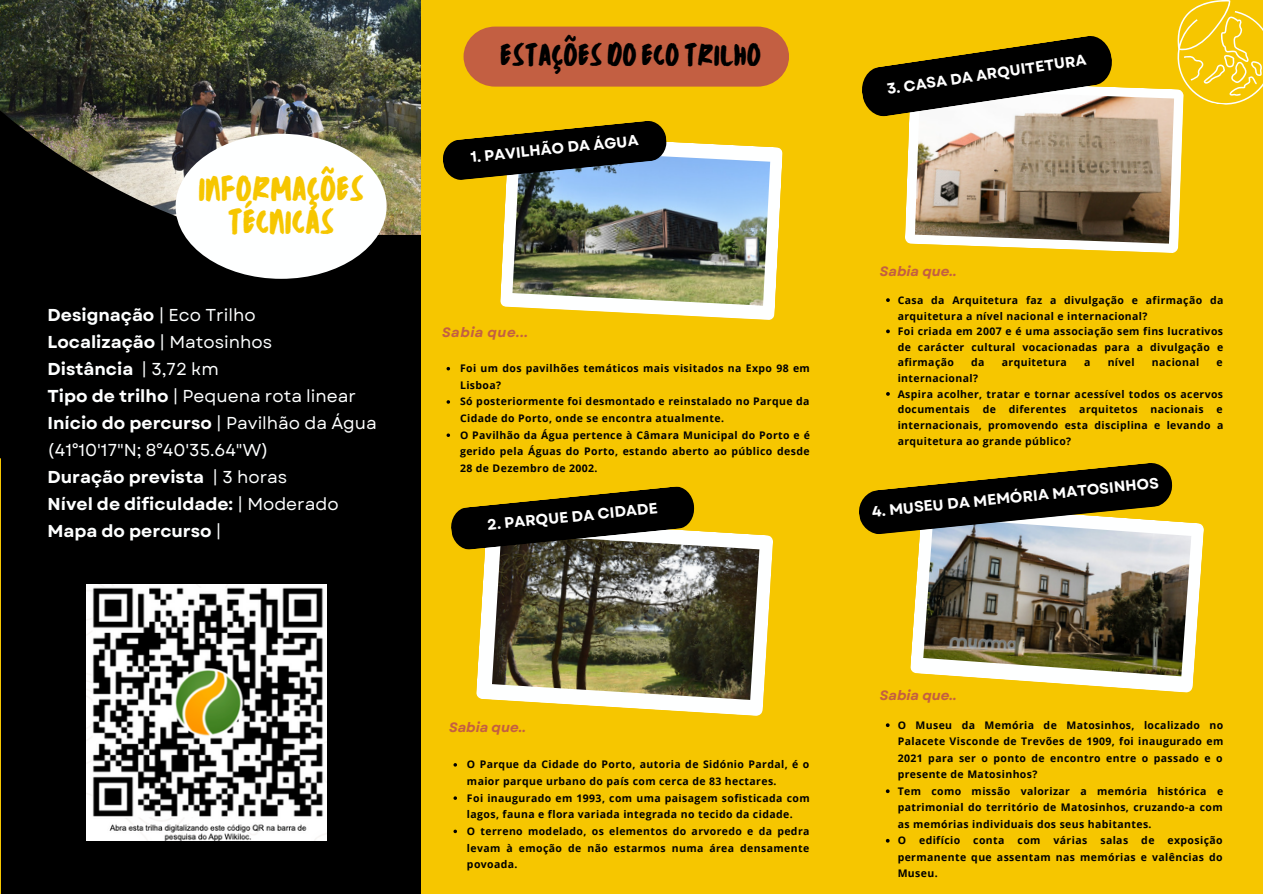
<style>
.page{position:relative;width:1263px;height:894px;background:#fff}
.page>*{position:absolute;margin:0;border:0;box-sizing:border-box;transform-origin:0 0}
.t1{font:33.6px/32.5px "TC October Regular";color:#f6c600;text-align:center}
.t2{font:30px "TC October Regular";color:#000}
.t3{font:700 17.25px "Garet";color:#feffff}
.t4{font:17.25px/27px "Garet";color:#feffff}
.t5{font:700 15px "Garet";color:#fff}
.t6{font:italic 700 13.5px "Garet";color:#c35f42}
.t7{font:italic 700 13.5px "Garet";letter-spacing:.035em;color:#c35f42}
.t8{font:700 10.5px/16.6px "Open Sans";letter-spacing:.035em;color:#000;text-align:justify}
.s1{font-weight:400}
.s2{font-weight:700}
</style>
<div class="page">
<div style="left:0;top:0;width:1263px;height:893px;background:#f6c600"></div>
<div style="left:1px;top:0;width:438px;height:893px;background:#000"></div>
<img style="left:0;top:0;width:421px;height:63px">
<svg style="left:0;top:63px;width:421px;height:396px"></svg>
<div style="left:421px;top:0;width:267px;height:893px;background:#f6c600"></div>
<div style="left:464px;top:27px;width:325px;height:60px;background:#c35f42"></div>
<svg style="left:500px;top:142px;width:283px;height:178px;fill:#feffff"></svg>
<img style="left:512px;top:149px;width:258px;height:156px">
<svg style="left:453px;top:763px;width:4px;height:3px"></svg>
<svg style="left:443px;top:121px;width:224px;height:60px"></svg>
<svg style="left:476px;top:531px;width:297px;height:184px;fill:#feffff"></svg>
<img style="left:492px;top:533px;width:267px;height:166px">
<svg style="left:451px;top:486px;width:244px;height:64px"></svg>
<svg style="left:905px;top:87px;width:278px;height:166px;fill:#feffff"></svg>
<img style="left:915px;top:89px;width:259px;height:154px">
<svg style="left:886px;top:838px;width:4px;height:4px"></svg>
<svg style="left:862px;top:36px;width:252px;height:82px"></svg>
<svg style="left:910px;top:523px;width:294px;height:169px"></svg>
<img style="left:923px;top:521px;width:268px;height:155px">
<svg style="left:859px;top:463px;width:314px;height:72px"></svg>
<div style="left:176px;top:134px;width:211px;height:145px;background:#feffff;border-radius:50%"></div>
<svg style="left:1168px;top:0;width:95px;height:110px"></svg>
<img style="left:87px;top:584px;width:239px;height:256px">
<svg style="left:447px;top:433px;width:3px;height:4px"></svg>
<svg style="left:886px;top:298px;width:4px;height:4px"></svg>
<svg style="left:886px;top:329px;width:4px;height:4px"></svg>
<svg style="left:886px;top:392px;width:4px;height:3px"></svg>
<p class="t1" style="left:198px;top:172px;width:167px">INFORMAÇÕES<br>TÉCNICAS</p>
<p class="t3" style="left:48px;top:302px;width:210px">Designação <span class="s1">| Eco Trilho</span></p>
<p class="t3" style="left:48px;top:329px;width:226px">Localização <span class="s1">| Matosinhos</span></p>
<p class="t3" style="left:48px;top:356px;width:173px">Distância <span class="s1">| 3,72 km</span></p>
<p class="t4" style="left:48px;top:382px;width:310px"><span class="s2">Tipo de trilho</span> | Pequena rota linear</p>
<p class="t4" style="left:48px;top:409px;width:331px"><span class="s2">Início do percurso</span> | Pavilhão da Água (41°10'17"N; 8°40'35.64"W)</p>
<p class="t3" style="left:48px;top:464px;width:241px">Duração prevista <span class="s1">| 3 horas</span></p>
<p class="t3" style="left:48px;top:491px;width:293px">Nível de dificuldade: <span class="s1">| Moderado</span></p>
<p class="t3" style="left:48px;top:518px;width:175px">Mapa do percurso <span class="s1">|</span></p>
<p class="t2" style="left:500px;top:32px;width:263px">ESTAÇÕES DO ECO TRILHO</p>
<p class="t5" style="left:469px;top:146px;width:170px;rotate:-6deg">1. PAVILHÃO DA ÁGUA</p>
<p class="t7" style="left:442px;top:322px;width:87px">Sabia que...</p>
<p class="t8" style="left:460px;top:359px;width:351px">Foi um dos pavilhões temáticos mais visitados na Expo 98 em<br>Lisboa?</p>
<p class="t8" style="left:460px;top:393px;width:351px">Só posteriormente foi desmontado e reinstalado no Parque da<br>Cidade do Porto, onde se encontra atualmente.</p>
<p class="t8" style="left:460px;top:426px;width:351px">O Pavilhão da Água pertence à Câmara Municipal do Porto e é gerido pela Águas do Porto, estando aberto ao público desde 28 de Dezembro de 2002.</p>
<p class="t5" style="left:486px;top:514px;width:173px;rotate:-6deg">2. PARQUE DA CIDADE</p>
<p class="t5" style="left:885px;top:77px;width:203px;rotate:-8deg">3. CASA DA ARQUITETURA</p>
<p class="t6" style="left:880px;top:262px;width:78px">Sabia que..</p>
<p class="t8" style="left:898px;top:292px;width:327px;line-height:15.6px">Casa da Arquitetura faz a divulgação e afirmação da arquitetura a nível nacional e internacional?</p>
<p class="t8" style="left:898px;top:323px;width:327px;line-height:15.6px">Foi criada em 2007 e é uma associação sem fins lucrativos de carácter cultural vocacionadas para a divulgação e afirmação</p>
<p class="t8" style="left:971px;top:354px;width:15px">da</p>
<p class="t8" style="left:1002px;top:354px;width:66px">arquitetura</p>
<p class="t8" style="left:1084px;top:354px;width:8px">a</p>
<p class="t8" style="left:1108px;top:354px;width:29px">nível</p>
<p class="t8" style="left:1152px;top:354px;width:49px">nacional</p>
<p class="t8" style="left:1217px;top:354px;width:8px">e</p>
<p class="t8" style="left:898px;top:369px;width:82px">internacional?</p>
<p class="t8" style="left:898px;top:385px;width:327px;line-height:15.6px">Aspira acolher, tratar e tornar acessível todos os acervos documentais de diferentes arquitetos nacionais e internacionais, promovendo esta disciplina e levando a arquitetura ao grande público?</p>
<p class="t5" style="left:871px;top:501px;width:290px;rotate:-6deg">4. MUSEU DA MEMÓRIA MATOSINHOS</p>
<p class="t6" style="left:449px;top:717px;width:78px">Sabia que..</p>
<p class="t8" style="left:467px;top:755px;width:344px">O Parque da Cidade do Porto, autoria de Sidónio Pardal, é o maior parque urbano do país com cerca de 83 hectares.</p>
<p class="t8" style="left:467px;top:789px;width:344px">Foi inaugurado em 1993, com uma paisagem sofisticada com lagos, fauna e flora variada integrada no tecido da cidade.</p>
<p class="t8" style="left:467px;top:822px;width:344px">O terreno modelado, os elementos do arvoredo e da pedra levam à emoção de não estarmos numa área densamente povoada.</p>
<p class="t6" style="left:880px;top:685px;width:78px">Sabia que..</p>
<p class="t8" style="left:898px;top:716px;width:327px">O Museu da Memória de Matosinhos, localizado no Palacete Visconde de Trevões de 1909, foi inaugurado em 2021 para ser o ponto de encontro entre o passado e o presente de Matosinhos?</p>
<p class="t8" style="left:898px;top:782px;width:327px">Tem como missão valorizar a memória histórica e patrimonial do território de Matosinhos, cruzando-a com as memórias individuais dos seus habitantes.</p>
<p class="t8" style="left:898px;top:831px;width:327px">O edifício conta com várias salas de exposição permanente que assentam nas memórias e valências do Museu.</p>
</div>
